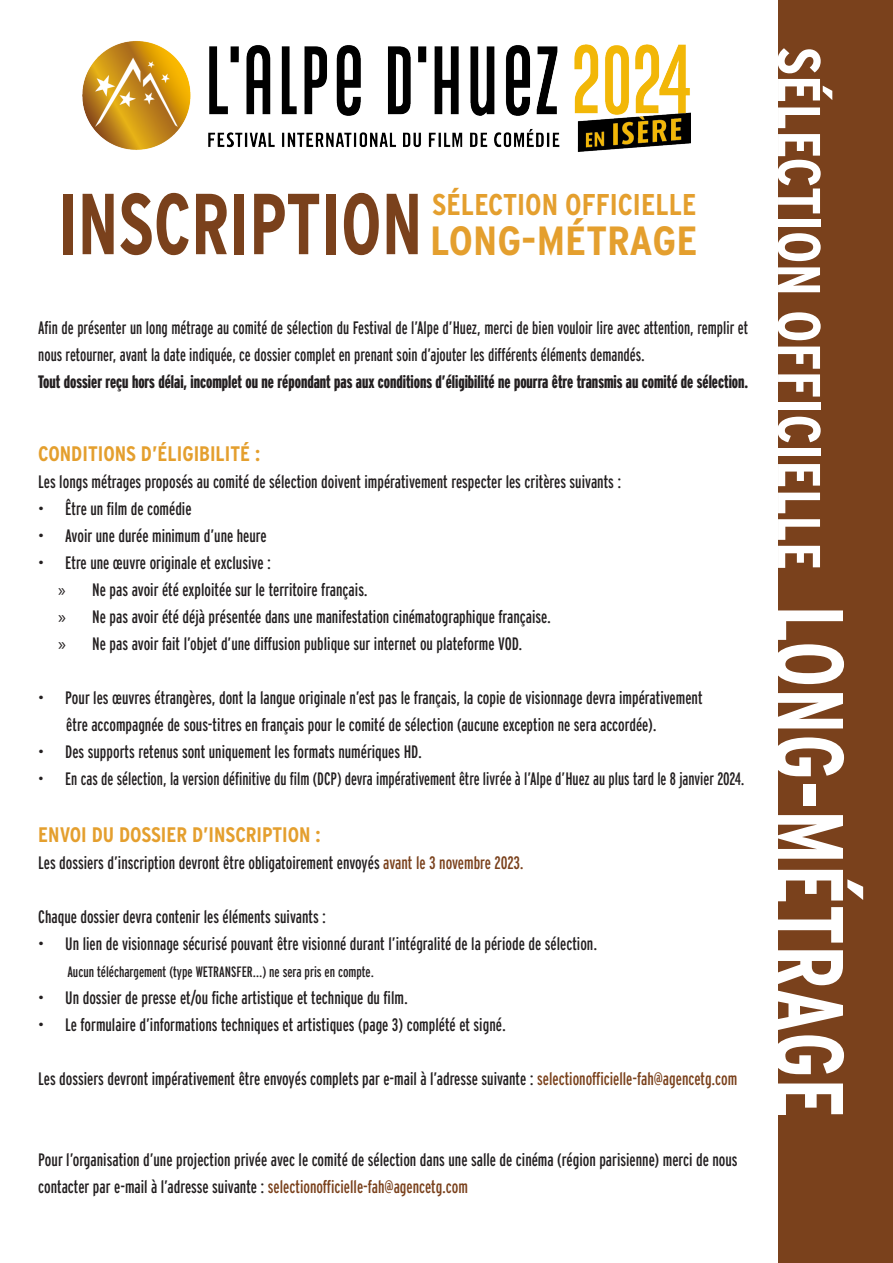
<style>
.page{position:relative;width:893px;height:1263px;background:#fff}
.page>*{position:absolute;margin:0;border:0;box-sizing:border-box;transform-origin:0 0}
.t1{font:700 condensed 98.4px "Interstate";color:#fff;scale:.87 1}
.t2{font:700 condensed 86.25px "Interstate";color:#7a411c;scale:.87 1}
.t3{font:700 condensed 60px "Interstate";color:#fff}
.t4{font:700 condensed 40.8px "Interstate";color:#e49f2e;scale:1.09 1}
.t5{font:700 condensed 30px "Interstate";color:#e49f2e}
.t6{font:700 condensed 21px "Interstate";color:#e49f2e}
.t7{font:18px/27px "Interstate Regular Comp";color:#231f20;scale:1.05 1}
.t8{font:18px/27px "Interstate Regular Comp";color:#231f20}
.t9{font:18px "Interstate Black Comp";color:#231f20}
.t10{font:15px "Interstate Regular Comp";color:#231f20;scale:1.05 1}
.s1{font-family:"Myriad Pro"}
.s2{color:#7a411c}
</style>
<div class="page">
<div style="left:779px;top:0;width:114px;height:1263px;background:#7a411c"></div>
<img style="left:82px;top:41px;width:609px;height:111px">
<p class="t2" style="left:58px;top:176px;width:421px">INSCRIPTION</p>
<p class="t5" style="left:432px;top:188px;width:266px">SÉLECTION OFFICIELLE</p>
<p class="t4" style="left:430px;top:217px;width:247px">LONG-MÉTRAGE</p>
<p class="t8" style="left:38px;top:314px;width:711px">Afin de présenter un long métrage au comité de sélection du Festival de l’Alpe d’Huez, merci de bien vouloir lire avec attention, remplir et nous retourner, avant la date indiquée, ce dossier complet en prenant soin d’ajouter les différents éléments demandés.</p>
<p class="t9" style="left:38px;top:372px;width:711px">Tout dossier reçu hors délai, incomplet ou ne répondant pas aux conditions d’éligibilité ne pourra être transmis au comité de sélection.</p>
<p class="t6" style="left:38px;top:441px;width:223px">CONDITIONS D’ÉLIGIBILITÉ :</p>
<p class="t7" style="left:38px;top:468px;width:557px">Les longs métrages proposés au comité de sélection doivent impérativement respecter les critères suivants :</p>
<p class="t7" style="left:38px;top:495px;width:148px">• Être un film de comédie</p>
<p class="t7" style="left:38px;top:522px;width:219px">• Avoir une durée minimum d’une heure</p>
<p class="t7" style="left:38px;top:549px;width:223px">• Etre une œuvre originale et exclusive :</p>
<p class="t7" style="left:58px;top:576px;width:296px"><span class="s1">»</span> Ne pas avoir été exploitée sur le territoire français.</p>
<p class="t7" style="left:58px;top:603px;width:471px"><span class="s1">»</span> Ne pas avoir été déjà présentée dans une manifestation cinématographique française.</p>
<p class="t7" style="left:58px;top:630px;width:444px"><span class="s1">»</span> Ne pas avoir fait l’objet d’une diffusion publique sur internet ou plateforme VOD.</p>
<p class="t7" style="left:38px;top:684px;width:634px">• Pour les œuvres étrangères, dont la langue originale n’est pas le français, la copie de visionnage devra impérativement</p>
<p class="t7" style="left:66px;top:711px;width:564px">être accompagnée de sous-titres en français pour le comité de sélection (aucune exception ne sera accordée).</p>
<p class="t7" style="left:38px;top:738px;width:367px">• Des supports retenus sont uniquement les formats numériques HD.</p>
<p class="t8" style="left:38px;top:765px;width:708px">• En cas de sélection, la version définitive du film (DCP) devra impérativement être livrée à l’Alpe d’Huez au plus tard le 8 janvier 2024.</p>
<p class="t6" style="left:38px;top:823px;width:284px">ENVOI DU DOSSIER D’INSCRIPTION :</p>
<p class="t7" style="left:38px;top:849px;width:464px">Les dossiers d’inscription devront être obligatoirement envoyés <span class="s2">avant le 3 novembre 2023.</span></p>
<p class="t7" style="left:38px;top:903px;width:276px">Chaque dossier devra contenir les éléments suivants :</p>
<p class="t7" style="left:38px;top:930px;width:534px">• Un lien de visionnage sécurisé pouvant être visionné durant l’intégralité de la période de sélection.</p>
<p class="t10" style="left:67px;top:964px;width:293px">Aucun téléchargement (type WETRANSFER…) ne sera pris en compte.</p>
<p class="t7" style="left:38px;top:984px;width:353px">• Un dossier de presse et/ou fiche artistique et technique du film.</p>
<p class="t7" style="left:38px;top:1011px;width:447px">• Le formulaire d’informations techniques et artistiques (page 3) complété et signé.</p>
<p class="t7" style="left:38px;top:1065px;width:667px">Les dossiers devront impérativement être envoyés complets par e-mail à l’adresse suivante : <span class="s2">selectionofficielle-fah@agencetg.com</span></p>
<p class="t7" style="left:38px;top:1146px;width:668px">Pour l’organisation d’une projection privée avec le comité de sélection dans une salle de cinéma (région parisienne) merci de nous contacter par e-mail à l’adresse suivante : <span class="s2">selectionofficielle-fah@agencetg.com</span></p>
<p class="t3" style="left:833px;top:47px;width:525px;rotate:90deg">SÉLECTION OFFICIELLE</p>
<p class="t1" style="left:864px;top:605px;width:592px;rotate:90deg">LONG-MÉTRAGE</p>
</div>
